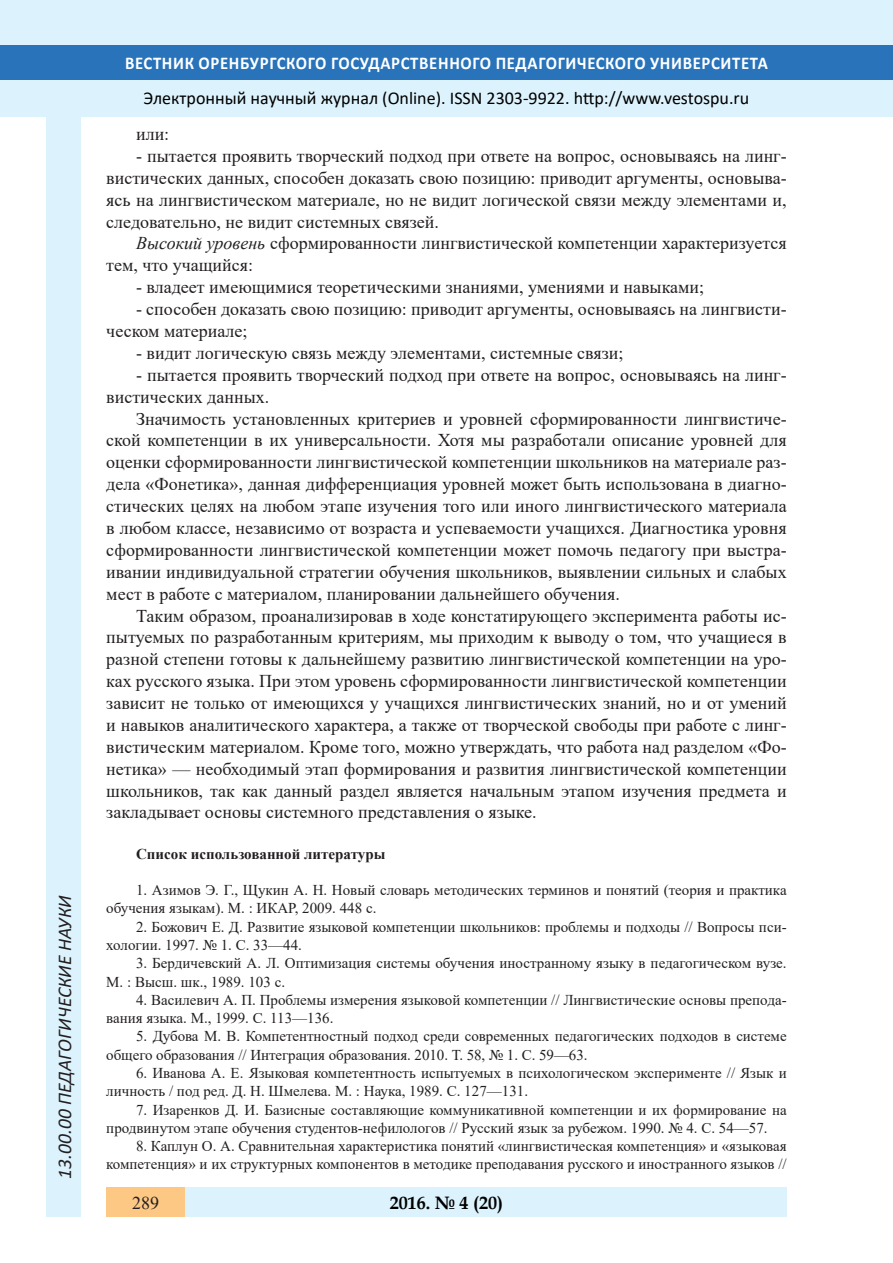
<style>
.page{position:relative;width:893px;height:1263px;background:#fff}
.page>*{position:absolute;margin:0;border:0;box-sizing:border-box;transform-origin:0 0}
.t1{font:italic 19.5px "Calibri";color:#231f20}
.Стиль2{font:18px/21.9px "Times New Roman";color:#231f20;text-align:justify}
.t2{font:18px "Calibri";color:#000}
.t3{font:700 18px "Calibri";letter-spacing:.04em;color:#fff;scale:.93 1}
.t4{font:700 18px "Book Antiqua";color:#000}
.литература{font:15px/18.3px "Times New Roman";color:#231f20}
.литература-2{font:700 15px "Times New Roman";color:#231f20}
.s1{font-style:italic}
</style>
<div class="page">
<div style="left:0;top:0;width:893px;height:116px;background:#dcf2fc"></div>
<div style="left:0;top:45px;width:893px;height:34px;background:#2873ba"></div>
<div style="left:47px;top:116px;width:34px;height:1101px;background:#dcf2fc"></div>
<div style="left:106px;top:1188px;width:681px;height:29px;background:#dcf2fc"></div>
<div style="left:106px;top:1188px;width:79px;height:29px;background:#fdc784"></div>
<p class="t1" style="left:51px;top:1179px;width:285px;rotate:-90deg">13.00.00 ПЕДАГОГИЧЕСКИЕ НАУКИ</p>
<p class="t1" style="left:51px;top:1105px;width:206px;rotate:-90deg">БИОЛОГИЧЕСКИЕ НАУКИ</p>
<p class="t1" style="left:51px;top:1179px;width:11px;rotate:-90deg">0</p>
<p class="t3" style="left:125px;top:50px;width:693px">ВЕСТНИК ОРЕНБУРГСКОГО ГОСУДАРСТВЕННОГО ПЕДАГОГИЧЕСКОГО УНИВЕРСИТЕТА</p>
<p class="t2" style="left:144px;top:85px;width:607px">Электронный научный журнал (Online). ISSN 2303-9922. http://www.vestospu.ru</p>
<p class="t2" style="left:583px;top:85px;width:13px">t</p>
<p class="Стиль2" style="left:136px;top:122px;width:35px">или:</p>
<p class="Стиль2" style="left:106px;top:144px;width:682px;text-indent:30px">- пытается проявить творческий подход при ответе на вопрос, основываясь на линг&shy;вистических данных, способен доказать свою позицию: приводит аргументы, основыва&shy;ясь на лингвистическом материале, но не видит логической связи между элементами и, следовательно, не видит системных связей.</p>
<p class="Стиль2" style="left:106px;top:232px;width:682px;text-indent:30px"><span class="s1">Высокий уровень</span> сформированности лингвистической компетенции характеризуется тем, что учащийся:</p>
<p class="Стиль2" style="left:136px;top:276px;width:570px">- владеет имеющимися теоретическими знаниями, умениями и навыками;</p>
<p class="Стиль2" style="left:106px;top:298px;width:682px;text-indent:30px">- способен доказать свою позицию: приводит аргументы, основываясь на лингвисти&shy;ческом материале;</p>
<p class="Стиль2" style="left:136px;top:341px;width:489px">- видит логическую связь между элементами, системные связи;</p>
<p class="Стиль2" style="left:106px;top:363px;width:682px;text-indent:30px">- пытается проявить творческий подход при ответе на вопрос, основываясь на линг&shy;вистических данных.</p>
<p class="Стиль2" style="left:106px;top:407px;width:682px;text-indent:30px">Значимость установленных критериев и уровней сформированности лингвистиче&shy;ской компетенции в их универсальности. Хотя мы разработали описание уровней для оценки сформированности лингвистической компетенции школьников на материале раз&shy;дела «Фонетика», данная дифференциация уровней может быть использована в диагно&shy;стических целях на любом этапе изучения того или иного лингвистического материала в любом классе, независимо от возраста и успеваемости учащихся. Диагностика уровня сформированности лингвистической компетенции может помочь педагогу при выстра&shy;ивании индивидуальной стратегии обучения школьников, выявлении сильных и слабых мест в работе с материалом, планировании дальнейшего обучения.</p>
<p class="Стиль2" style="left:106px;top:604px;width:682px;text-indent:30px">Таким образом, проанализировав в ходе констатирующего эксперимента работы ис&shy;пытуемых по разработанным критериям, мы приходим к выводу о том, что учащиеся в разной степени готовы к дальнейшему развитию лингвистической компетенции на уро&shy;ках русского языка. При этом уровень сформированности лингвистической компетенции зависит не только от имеющихся у учащихся лингвистических знаний, но и от умений и навыков аналитического характера, а также от творческой свободы при работе с линг&shy;вистическим материалом. Кроме того, можно утверждать, что работа над разделом «Фо&shy;нетика» — необходимый этап формирования и развития лингвистической компетенции школьников, так как данный раздел является начальным этапом изучения предмета и закладывает основы системного представления о языке.</p>
<p class="литература-2" style="left:136px;top:843px;width:251px">Список использованной литературы</p>
<p class="литература" style="left:106px;top:880px;width:682px;text-indent:30px">1. Азимов Э. Г., Щукин А. Н. Новый словарь методических терминов и понятий (теория и практика обучения языкам). М. : ИКАР, 2009. 448 с.</p>
<p class="литература" style="left:106px;top:917px;width:682px;text-indent:30px">2. Божович Е. Д. Развитие языковой компетенции школьников: проблемы и подходы // Вопросы пси&shy;хологии. 1997. № 1. С. 33—44.</p>
<p class="литература" style="left:106px;top:954px;width:682px;text-indent:30px">3. Бердичевский А. Л. Оптимизация системы обучения иностранному языку в педагогическом вузе.<br>М. : Высш. шк., 1989. 103 с.</p>
<p class="литература" style="left:106px;top:990px;width:682px;text-indent:30px">4. Василевич А. П. Проблемы измерения языковой компетенции // Лингвистические основы препода&shy;вания языка. М., 1999. С. 113—136.</p>
<p class="литература" style="left:106px;top:1027px;width:682px;text-indent:30px">5. Дубова М. В. Компетентностный подход среди современных педагогических подходов в системе общего образования // Интеграция образования. 2010. Т. 58, № 1. С. 59—63.</p>
<p class="литература" style="left:106px;top:1063px;width:682px;text-indent:30px">6. Иванова А. Е. Языковая компетентность испытуемых в психологическом эксперименте // Язык и личность / под ред. Д. Н. Шмелева. М. : Наука, 1989. С. 127—131.</p>
<p class="литература" style="left:106px;top:1100px;width:682px;text-indent:30px">7. Изаренков Д. И. Базисные составляющие коммуникативной компетенции и их формирование на продвинутом этапе обучения студентов-нефилологов // Русский язык за рубежом. 1990. № 4. С. 54—57.</p>
<p class="литература" style="left:106px;top:1136px;width:682px;text-align:right">8. Каплун О. А. Сравнительная характеристика понятий «лингвистическая компетенция» и «языковая компетенция» и их структурных компонентов в методике преподавания русского и иностранного языков //</p>
<p class="Стиль2" style="left:132px;top:1191px;width:28px">289</p>
<p class="t4" style="left:390px;top:1190px;width:115px">2016. № 4 (20)</p>
</div>
